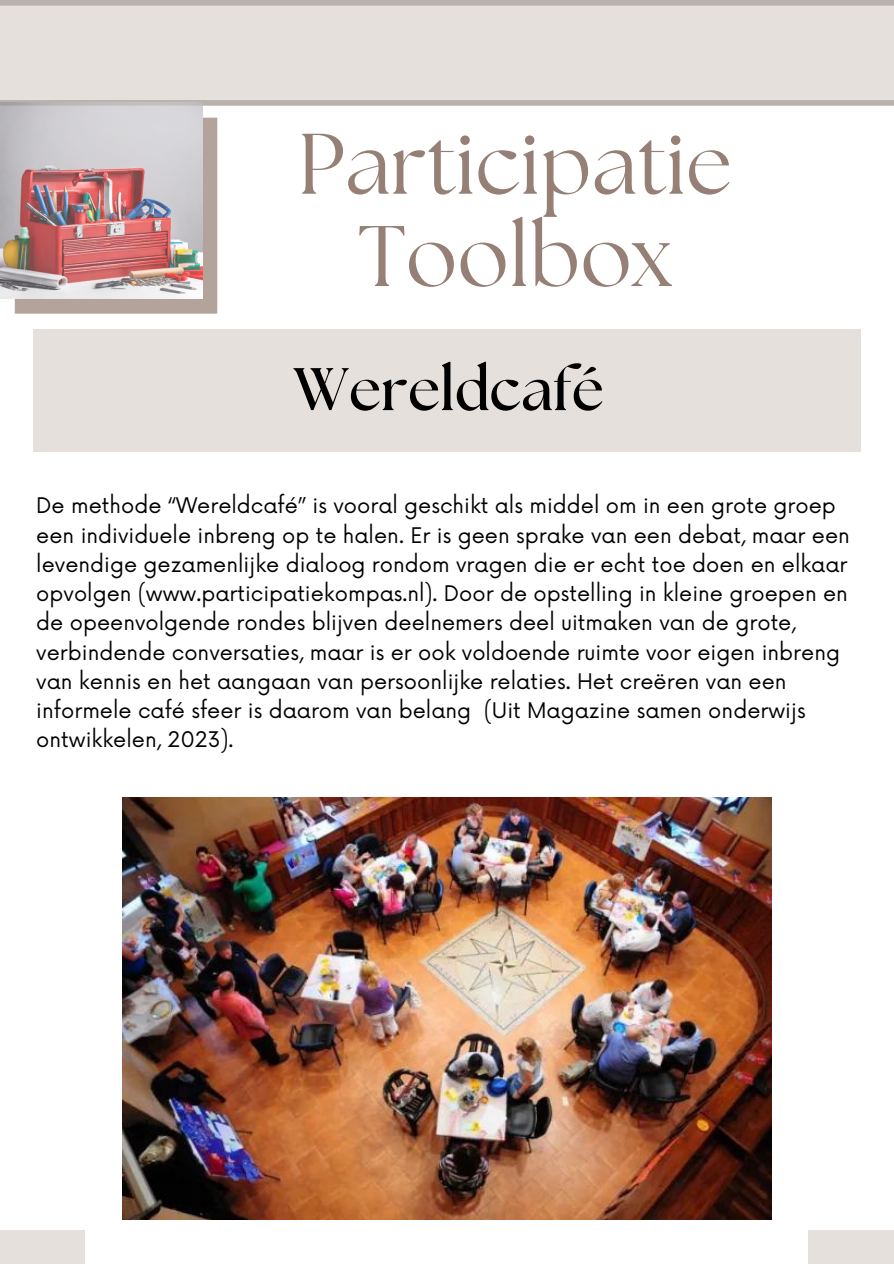
<style>
.page{position:relative;width:894px;height:1264px;background:#fff}
.page>*{position:absolute;margin:0;border:0;box-sizing:border-box;transform-origin:0 0}
.t1{font:85.65px/92.2px "The Seasons";color:#968075;text-align:center}
.t2{font:700 60px "The Seasons";color:#000}
.t3{font:21px/29.2px "Now";color:#000}
</style>
<div class="page">
<div style="left:33px;top:329px;width:827px;height:123px;background:#e6e0dc"></div>
<div style="left:0;top:0;width:893px;height:103px;background:#e6e0dc"></div>
<div style="left:807px;top:1229px;width:86px;height:34px;background:#e6e0dc"></div>
<img style="left:122px;top:797px;width:649px;height:422px">
<div style="left:0;top:1229px;width:85px;height:34px;background:#e6e0dc"></div>
<div style="left:0;top:100px;width:893px;height:6px;background:#b8b1ac"></div>
<div style="left:0;top:0;width:893px;height:6px;background:#b8b1ac"></div>
<div style="left:15px;top:118px;width:202px;height:196px;background:#b3a39b"></div>
<img style="left:0;top:103px;width:202px;height:196px">
<p class="t1" style="left:298px;top:123px;width:435px">Participatie<br>Toolbox</p>
<h1 class="t2" style="left:293px;top:362px;width:312px">Wereldcafé</h1>
<h2 class="t3" style="left:36px;top:492px;width:815px">De methode “Wereldcafé” is vooral geschikt als middel om in een grote groep een individuele inbreng op te halen. Er is geen sprake van een debat, maar een levendige gezamenlijke dialoog rondom vragen die er echt toe doen en elkaar opvolgen (www.participatiekompas.nl). Door de opstelling in kleine groepen en de opeenvolgende rondes blijven deelnemers deel uitmaken van de grote, verbindende conversaties, maar is er ook voldoende ruimte voor eigen inbreng van kennis en het aangaan van persoonlijke relaties. Het creëren van een informele café sfeer is daarom van belang (Uit Magazine samen onderwijs ontwikkelen, 2023).</h2>
</div>
